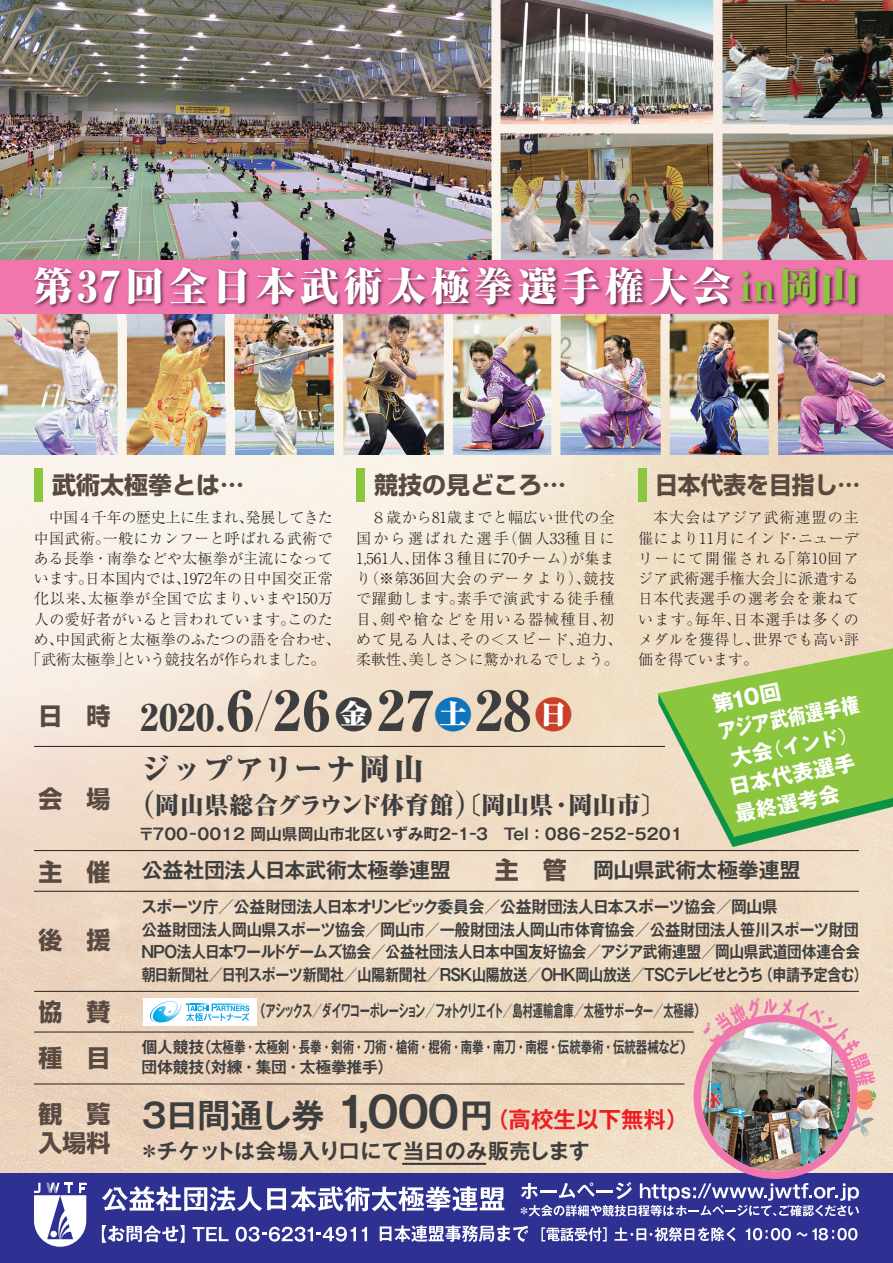
<style>
.page{position:relative;width:893px;height:1263px;background:#fff}
.page>*{position:absolute;margin:0;border:0;box-sizing:border-box;transform-origin:0 0}
.t1{font:800 expanded 54px "Ryumin Pro";color:#3e3e3f;scale:1.04 1}
.t2{font:800 expanded 39.6px "Ryumin Pro";letter-spacing:.1em;color:#fff}
.t3{font:800 expanded 30px "Ryumin Pro";letter-spacing:.06em;color:#3e3e3f}
.t4{font:700 24px/29.7px "Shin Go Pro";color:#594a41}
.t5{font:800 expanded 24px "Ryumin Pro";color:#3e3e3f}
.t6{font:700 24px "Shin Go Pro";color:#594a41;scale:.95 1}
.t7{font:700 22.5px "Gothic MB101 Pro De";color:#ee1d23}
.t8{font:700 21px "Gothic MB101 Pro De";letter-spacing:-.01em;color:#3e3e3f}
.t9{font:700 21px/27.8px "Gothic MB101 Pro";color:#fff}
.t10{font:700 18.9px "Gothic MB101 Pro";color:#fff}
.t11{font:700 16.5px/22.5px "Gothic MB101 Pro De";letter-spacing:-.025em;color:#3e3e3f;scale:.96 1}
.t12{font:700 16.5px "Gothic MB101 Pro De";letter-spacing:-.065em;color:#3e3e3f;scale:.85 1}
.t13{font:700 15.75px/20.2px "Gothic MB101 Pro De";letter-spacing:-.005em;color:#3e3e3f}
.t14{font:300 15px/20.2px "Ryumin Pro";letter-spacing:.015em;color:#231f20;text-align:justify}
.t15{font:300 15px/20.2px "Ryumin Pro";letter-spacing:.04em;color:#231f20}
.t16{font:300 15px "Ryumin Pro";letter-spacing:-.03em;color:#231f20}
.t17{font:300 15px "Ryumin Pro";letter-spacing:-.025em;color:#231f20}
.s1{font-size:42px}
.s2{font-weight:700;color:#8bc63e}
.s3{color:#8bc63e}
.s4{font-family:"Shin Go Pro";font-weight:700;font-stretch:normal;font-size:24px;color:#594a41}
.s5{font-size:36px}
.s6{font-size:36px;color:#fff}
.s7{font-size:36px;color:#1074bc}
.s8{font-size:36px;color:#c9402b}
.s9{font-size:30px}
.s10{font-size:21px}
.s11{font-weight:400}
.s12{font-family:"Shin Go Pro";font-size:24px;color:#594a41}
.s13{font-size:33px;color:#3e3e3f}
.s14{font-size:42px;color:#3e3e3f}
</style>
<div class="page">
<img style="left:0;top:455px;width:893px;height:719px">
<svg style="left:658px;top:648px;width:235px;height:199px;background:#a2ca66"></svg>
<img style="left:0;top:313px;width:210px;height:94px">
<img style="left:210px;top:320px;width:630px;height:87px">
<img style="left:840px;top:313px;width:53px;height:142px">
<img style="left:0;top:407px;width:841px;height:48px">
<img style="left:0;top:0;width:893px;height:260px">
<div style="left:34px;top:468px;width:9px;height:33px;background:#8bc63e"></div>
<div style="left:638px;top:468px;width:9px;height:33px;background:#8bc63e"></div>
<div style="left:356px;top:468px;width:9px;height:33px;background:#8bc63e"></div>
<div style="left:0;top:260px;width:893px;height:53px;background:#f176ae"></div>
<img style="left:30px;top:266px;width:840px;height:54px">
<hr style="left:402px;top:1163px;width:84px;height:2px;background:#3e3e3f">
<hr style="left:34px;top:746px;width:631px;height:1px;background:#231f20">
<hr style="left:34px;top:891px;width:825px;height:1px;background:#231f20">
<hr style="left:34px;top:991px;width:825px;height:1px;background:#231f20">
<hr style="left:34px;top:1032px;width:660px;height:1px;background:#231f20">
<hr style="left:34px;top:1084px;width:650px;height:1px;background:#231f20">
<hr style="left:34px;top:850px;width:825px;height:1px;background:#231f20">
<div style="left:143px;top:998px;width:114px;height:27px;background:#fff"></div>
<svg style="left:150px;top:1000px;width:100px;height:22px"></svg>
<div style="left:0;top:1174px;width:893px;height:89px;background:#2e3092"></div>
<svg style="left:193px;top:1227px;width:36px;height:14px"></svg>
<svg style="left:236px;top:1227px;width:120px;height:14px"></svg>
<svg style="left:362px;top:1227px;width:5px;height:14px"></svg>
<svg style="left:380px;top:1225px;width:148px;height:17px"></svg>
<svg style="left:541px;top:1227px;width:66px;height:14px"></svg>
<svg style="left:614px;top:1227px;width:122px;height:14px"></svg>
<svg style="left:746px;top:1228px;width:45px;height:12px"></svg>
<svg style="left:797px;top:1228px;width:60px;height:12px"></svg>
<svg style="left:102px;top:1225px;width:83px;height:18px"></svg>
<svg style="left:102px;top:1186px;width:402px;height:25px"></svg>
<svg style="left:34px;top:1183px;width:52px;height:64px"></svg>
<img style="left:521px;top:996px;width:355px;height:220px">
<h2 class="t2" style="left:33px;top:255px;width:828px">第<span class="s1">37</span>回全日本武術太極拳選手権大会<span class="s2">in</span><span class="s3">岡山</span></h2>
<h3 class="t4" style="left:52px;top:468px;width:194px">武術太極拳とは…</h3>
<h3 class="t6" style="left:655px;top:466px;width:217px">日本代表を目指し…</h3>
<p class="t15" style="left:356px;top:506px;width:267px">　８歳から81歳までと幅広い世代の全国から選ばれた選手（個人33種目に<br>1,561人、団体３種目に70チーム）が集まり（※第36回大会のデータより）、競技で躍動します。素手で演武する徒手種目、剣や槍などを用いる器械種目、初めて見る人は、その＜スピード、迫力、柔軟性、美しさ＞に驚かれるでしょう。</p>
<h3 class="t4" style="left:374px;top:468px;width:194px">競技の見どころ…</h3>
<p class="t16" style="left:34px;top:506px;width:300px">　中国４千年の歴史上に生まれ、発展してきた</p>
<p class="t14" style="left:34px;top:527px;width:300px">中国武術。一般にカンフーと呼ばれる武術で</p>
<p class="t14" style="left:34px;top:547px;width:301px">ある長拳・南拳などや太極拳が主流になって</p>
<p class="t14" style="left:34px;top:567px;width:300px">います。日本国内では、1972年の日中国交正常</p>
<p class="t15" style="left:34px;top:587px;width:300px">化以来、太極拳が全国で広まり、いまや150万</p>
<p class="t14" style="left:34px;top:608px;width:301px">人の愛好者がいると言われています。このた</p>
<p class="t14" style="left:34px;top:628px;width:308px">め、中国武術と太極拳のふたつの語を合わせ、</p>
<p class="t17" style="left:26px;top:648px;width:301px">「武術太極拳」という競技名が作られました。</p>
<p class="t14" style="left:638px;top:506px;width:222px">　本大会はアジア武術連盟の主催により11月にインド・ニューデリーにて開催される「第10回アジア武術選手権大会」に派遣する日本代表選手の選考会を兼ねています。毎年、日本選手は多くのメダルを獲得し、世界でも高い評価を得ています。</p>
<h1 class="t1" style="left:39px;top:668px;width:515px"><span class="s4">日　時</span> <span class="s5">2020.</span>6/26<span class="s6">●</span><span class="s5">金</span>27<span class="s6">●</span><span class="s7">土</span>28<span class="s6">●</span><span class="s8">日</span></h1>
<h3 class="t4" style="left:39px;top:781px;width:73px">会　場</h3>
<h3 class="t3" style="left:140px;top:745px;width:285px">ジップアリーナ岡山</h3>
<h3 class="t5" style="left:125px;top:786px;width:541px"><span class="s9">（</span>岡山県総合グラウンド体育館<span class="s9">）</span>〔岡山県・岡山市〕</h3>
<p class="t13" style="left:138px;top:822px;width:546px">〒700－0012 岡山県岡山市北区いずみ町2－1－3　Tel：086－252－5201</p>
<h3 class="t9" style="left:710px;top:688px;width:145px;rotate:-11deg">第10回<br>アジア武術選手権</h3>
<p class="t10" style="left:728px;top:743px;width:130px;rotate:-11deg"><span class="s10">大会</span><span class="s11">（</span>インド<span class="s11">）</span></p>
<h3 class="t9" style="left:726px;top:770px;width:129px;line-height:28.2px;rotate:-11deg">日本代表選手最終選考会</h3>
<h3 class="t4" style="left:39px;top:854px;width:73px">主　催</h3>
<h3 class="t8" style="left:142px;top:852px;width:311px">公益社団法人日本武術太極拳連盟</h3>
<h3 class="t8" style="left:495px;top:852px;width:307px"><span class="s12">主　管</span> 岡山県武術太極拳連盟</h3>
<h3 class="t4" style="left:39px;top:923px;width:73px">後　援</h3>
<p class="t11" style="left:140px;top:893px;width:759px">スポーツ庁／公益財団法人日本オリンピック委員会／公益財団法人日本スポーツ協会／岡山県<br>公益財団法人岡山県スポーツ協会／岡山市／一般財団法人岡山市体育協会／公益財団法人笹川スポーツ財団ＮＰＯ法人日本ワールドゲームズ協会／公益社団法人日本中国友好協会／アジア武術連盟／岡山県武道団体連合会朝日新聞社／日刊スポーツ新聞社／山陽新聞社／ＲＳＫ山陽放送／ＯＨＫ岡山放送／ＴＳＣテレビせとうち（申請予定含む）</p>
<h3 class="t4" style="left:39px;top:995px;width:73px">協　賛</h3>
<p class="t12" style="left:252px;top:997px;width:538px">（アシックス／ダイワコーポレーション／フォトクリエイト／島村運輸倉庫／太極サポーター／太極縁）</p>
<h3 class="t4" style="left:39px;top:1041px;width:73px">種　目</h3>
<p class="t13" style="left:142px;top:1035px;width:555px">個人競技（太極拳・太極剣・長拳・剣術・刀術・槍術・棍術・南拳・南刀・南棍・伝統拳術・伝統器械など）団体競技（対練・集団・太極拳推手）</p>
<h3 class="t4" style="left:39px;top:1096px;width:73px">観　覧入場料</h3>
<h3 class="t7" style="left:142px;top:1101px;width:548px"><span class="s13">3日間通し券</span> <span class="s14">1,000</span><span class="s13">円</span>（高校生以下無料）</h3>
<h3 class="t8" style="left:139px;top:1134px;width:452px">＊チケットは会場入り口にて当日のみ販売します</h3>
</div>
